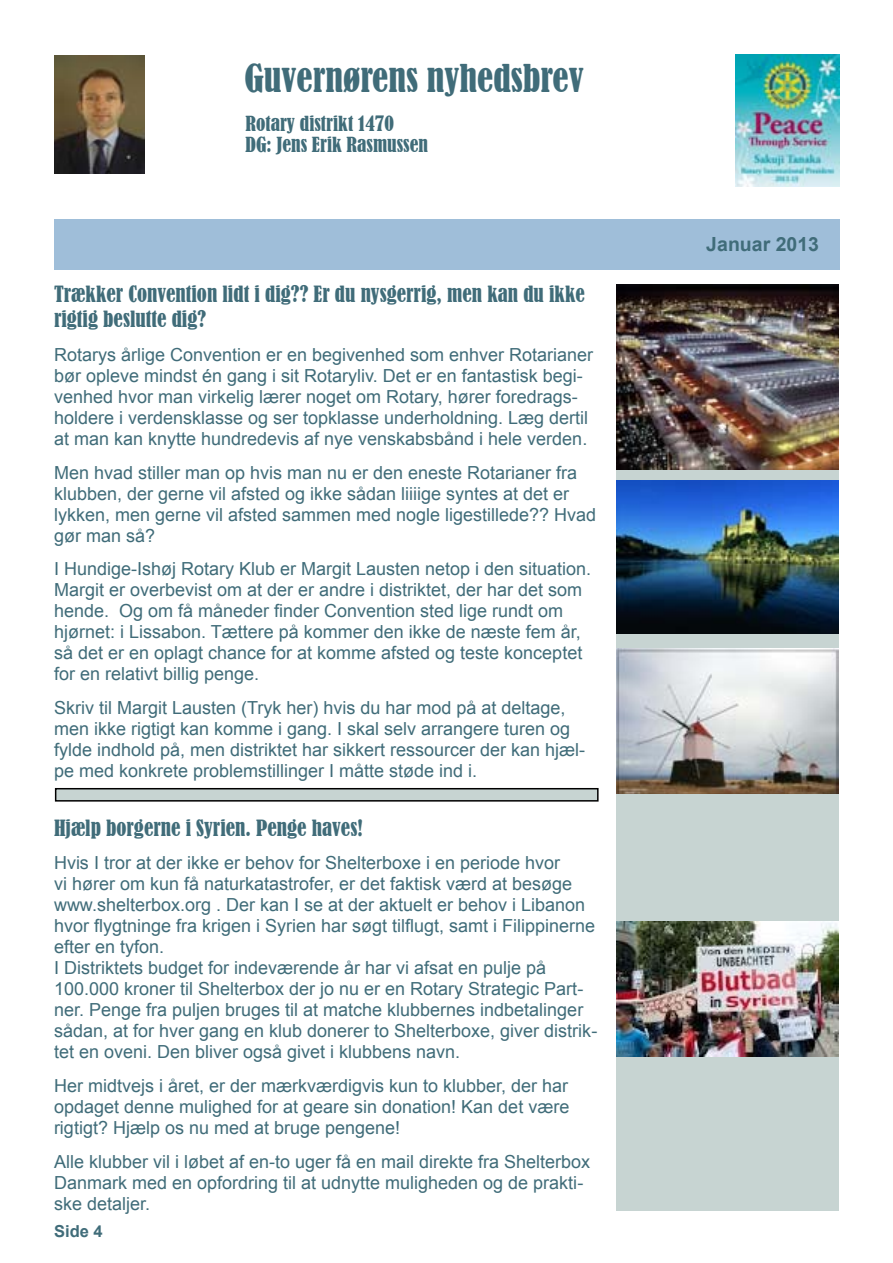
<style>
.page{position:relative;width:893px;height:1263px;background:#fff}
.page>*{position:absolute;margin:0;border:0;box-sizing:border-box;transform-origin:0 0}
.t1{font:condensed 36px "Bernard";color:#406c79}
.t2{font:condensed 21px/25.2px "Bernard";color:#406c79}
.t3{font:condensed 19.5px/21px "Bernard";color:#406c79}
.t4{font:700 19.5px "Arial";color:#406c79}
.t5{font:18px/21px "Arial";color:#406c79}
.t6{font:700 16.5px "Arial";color:#406c79}
</style>
<div class="page">
<img style="left:736px;top:54px;width:104px;height:132px">
<img style="left:55px;top:56px;width:89px;height:118px">
<div style="left:54px;top:219px;width:786px;height:50px;background:#9fbed9"></div>
<div style="left:617px;top:285px;width:222px;height:925px;background:#c7d4d2"></div>
<img style="left:617px;top:285px;width:222px;height:184px">
<div style="left:56px;top:789px;width:542px;height:12px;background:#c7d4d2"></div>
<div style="left:55px;top:788px;width:544px;height:13px;border:2px solid #000"></div>
<img style="left:617px;top:480px;width:222px;height:154px">
<img style="left:617px;top:648px;width:222px;height:145px">
<img style="left:617px;top:922px;width:222px;height:135px">
<h1 class="t1" style="left:244px;top:57px;width:341px">Guvernørens nyhedsbrev</h1>
<p class="t3" style="left:245px;top:113px;width:184px">Rotary distrikt 1470<br>DG: Jens Erik Rasmussen</p>
<p class="t2" style="left:54px;top:281px;width:532px">Trækker Convention lidt i dig?? Er du nysgerrig, men kan du ikke rigtig beslutte dig?</p>
<p class="t5" style="left:54px;top:344px;width:541px">Rotarys årlige Convention er en begivenhed som enhver Rotarianer bør opleve mindst én gang i sit Rotaryliv. Det er en fantastisk begi&shy;venhed hvor man virkelig lærer noget om Rotary, hører foredrags&shy;holdere i verdensklasse og ser topklasse underholdning. Læg dertil at man kan knytte hundredevis af nye venskabsbånd i hele verden.</p>
<p class="t5" style="left:54px;top:462px;width:544px">Men hvad stiller man op hvis man nu er den eneste Rotarianer fra klubben, der gerne vil afsted og ikke sådan liiiige syntes at det er lykken, men gerne vil afsted sammen med nogle ligestillede?? Hvad gør man så?</p>
<p class="t5" style="left:54px;top:558px;width:539px">I Hundige-Ishøj Rotary Klub er Margit Lausten netop i den situation.<br>Margit er overbevist om at der er andre i distriktet, der har det som hende. Og om få måneder finder Convention sted lige rundt om hjørnet: i Lissabon. Tættere på kommer den ikke de næste fem år, så det er en oplagt chance for at komme afsted og teste konceptet for en relativt billig penge.</p>
<p class="t5" style="left:54px;top:697px;width:533px">Skriv til Margit Lausten (Tryk her) hvis du har mod på at deltage, men ikke rigtigt kan komme i gang. I skal selv arrangere turen og fylde indhold på, men distriktet har sikkert ressourcer der kan hjæl&shy;pe med konkrete problemstillinger I måtte støde ind i.</p>
<p class="t2" style="left:54px;top:815px;width:310px">Hjælp borgerne i Syrien. Penge haves!</p>
<p class="t5" style="left:54px;top:852px;width:545px">Hvis I tror at der ikke er behov for Shelterboxe i en periode hvor<br>vi hører om kun få naturkatastrofer, er det faktisk værd at besøge www.shelterbox.org . Der kan I se at der aktuelt er behov i Libanon hvor flygtninge fra krigen i Syrien har søgt tilflugt, samt i Filippinerne efter en tyfon.<br>I Distriktets budget for indeværende år har vi afsat en pulje på 100.000 kroner til Shelterbox der jo nu er en Rotary Strategic Part&shy;ner. Penge fra puljen bruges til at matche klubbernes indbetalinger sådan, at for hver gang en klub donerer to Shelterboxe, giver distrik&shy;tet en oveni. Den bliver også givet i klubbens navn.</p>
<p class="t5" style="left:54px;top:1075px;width:517px;text-align:justify">Her midtvejs i året, er der mærkværdigvis kun to klubber, der har opdaget denne mulighed for at geare sin donation! Kan det være rigtigt? Hjælp os nu med at bruge pengene!</p>
<p class="t5" style="left:54px;top:1151px;width:538px">Alle klubber vil i løbet af en-to uger få en mail direkte fra Shelterbox<br>Danmark med en opfordring til at udnytte muligheden og de prakti&shy;ske detaljer.</p>
<p class="t6" style="left:54px;top:1219px;width:50px">Side 4</p>
<p class="t4" style="left:706px;top:230px;width:114px">Januar 2013</p>
</div>
